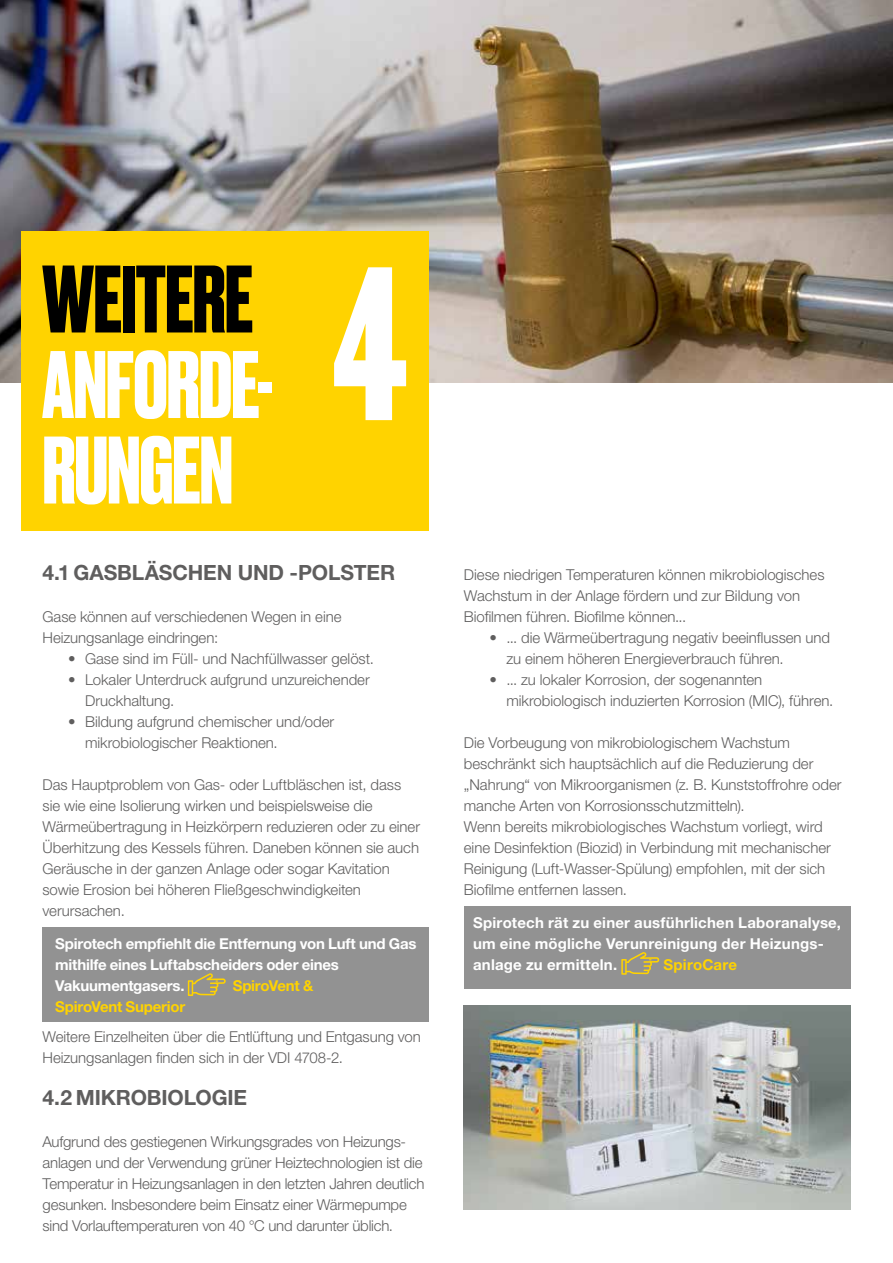
<style>
.page{position:relative;width:893px;height:1263px;background:#fff}
.page>*{position:absolute;margin:0;border:0;box-sizing:border-box;transform-origin:0 0}
.t1{font:700 204px "Druk";color:#fff}
.t2{font:700 90px/85.5px "Druk";letter-spacing:-.01em;color:#fff}
.t3{font:700 90px "Druk";letter-spacing:-.005em;color:#000}
.t4{font:700 21px "Helvetica Neue LT Std";letter-spacing:-.005em;color:#5f5e5e}
.t5{font:300 15px/21px "Helvetica Neue LT Std";letter-spacing:-.005em;color:#5f5e5e}
.t6{font:700 15px/21px "Helvetica Neue LT Std";letter-spacing:.005em;color:#fff}
.t7{font:700 15px/21px "Helvetica Neue LT Std";letter-spacing:-.015em;color:#fff}
.t8{font:700 15px "Helvetica Neue LT Std";letter-spacing:-.015em;color:#ffd300}
.t9{font:700 15px "Helvetica Neue LT Std";letter-spacing:.015em;color:#ffd300}
</style>
<div class="page">
<div style="left:464px;top:906px;width:386px;height:83px;background:#929292"></div>
<svg style="left:621px;top:952px;width:38px;height:23px"></svg>
<div style="left:43px;top:927px;width:386px;height:94px;background:#929292"></div>
<svg style="left:188px;top:973px;width:38px;height:23px"></svg>
<img style="left:0;top:0;width:893px;height:382px">
<div style="left:21px;top:231px;width:408px;height:299px;background:#ffd300"></div>
<img style="left:464px;top:1005px;width:386px;height:205px">
<h2 class="t3" style="left:43px;top:238px;width:212px">WEITERE</h2>
<h2 class="t2" style="left:43px;top:337px;width:232px">ANFORDE-<br>RUNGEN</h2>
<h1 class="t1" style="left:333px;top:205px;width:76px">4</h1>
<h3 class="t4" style="left:43px;top:559px;width:354px">4.1 GASBLÄSCHEN UND -POLSTER</h3>
<p class="t5" style="left:43px;top:606px;width:300px">Gase können auf verschiedenen Wegen in eine<br>Heizungsanlage eindringen:</p>
<p class="t5" style="left:68px;top:648px;width:307px">• Gase sind im Füll- und Nachfüllwasser gelöst.</p>
<p class="t5" style="left:85px;top:669px;width:286px;text-indent:-17px">• Lokaler Unterdruck aufgrund unzureichender<br>Druckhaltung.</p>
<p class="t5" style="left:85px;top:711px;width:251px;text-indent:-17px">• Bildung aufgrund chemischer und/oder mikrobiologischer Reaktionen.</p>
<p class="t5" style="left:43px;top:774px;width:379px">Das Hauptproblem von Gas- oder Luftbläschen ist, dass sie wie eine Isolierung wirken und beispielsweise die Wärmeübertragung in Heizkörpern reduzieren oder zu einer Überhitzung des Kessels führen. Daneben können sie auch Geräusche in der ganzen Anlage oder sogar Kavitation sowie Erosion bei höheren Fließgeschwindigkeiten verursachen.</p>
<p class="t7" style="left:55px;top:933px;width:363px">Spirotech empfiehlt die Entfernung von Luft und Gas mithilfe eines Luftabscheiders oder eines<br>Vakuumentgasers.</p>
<p class="t8" style="left:233px;top:977px;width:82px">SpiroVent &amp;</p>
<p class="t8" style="left:55px;top:998px;width:131px">SpiroVent Superior</p>
<p class="t5" style="left:43px;top:1026px;width:380px">Weitere Einzelheiten über die Entlüftung und Entgasung von<br>Heizungsanlagen finden sich in der VDI 4708-2.</p>
<h3 class="t4" style="left:43px;top:1084px;width:206px">4.2 MIKROBIOLOGIE</h3>
<p class="t5" style="left:43px;top:1131px;width:383px">Aufgrund des gestiegenen Wirkungsgrades von Heizungs&shy;anlagen und der Verwendung grüner Heiztechnologien ist die Temperatur in Heizungsanlagen in den letzten Jahren deutlich gesunken. Insbesondere beim Einsatz einer Wärmepumpe sind Vorlauftemperaturen von 40 °C und darunter üblich.</p>
<p class="t5" style="left:464px;top:564px;width:362px">Diese niedrigen Temperaturen können mikrobiologisches<br>Wachstum in der Anlage fördern und zur Bildung von<br>Biofilmen führen. Biofilme können...</p>
<p class="t5" style="left:506px;top:627px;width:325px;text-indent:-17px">• ... die Wärmeübertragung negativ beeinflussen und zu einem höheren Energieverbrauch führen.</p>
<p class="t5" style="left:506px;top:669px;width:329px;text-indent:-17px">• ... zu lokaler Korrosion, der sogenannten mikrobiologisch induzierten Korrosion (MIC), führen.</p>
<p class="t5" style="left:464px;top:732px;width:379px">Die Vorbeugung von mikrobiologischem Wachstum beschränkt sich hauptsächlich auf die Reduzierung der „Nahrung“ von Mikroorganismen (z. B. Kunststoffrohre oder manche Arten von Korrosionsschutzmitteln).<br>Wenn bereits mikrobiologisches Wachstum vorliegt, wird eine Desinfektion (Biozid) in Verbindung mit mechanischer Reinigung (Luft-Wasser-Spülung) empfohlen, mit der sich Biofilme entfernen lassen.</p>
<p class="t6" style="left:473px;top:912px;width:370px">Spirotech rät zu einer ausführlichen Laboranalyse, um eine mögliche Verunreinigung der Heizungs&shy;anlage zu ermitteln.</p>
<p class="t9" style="left:663px;top:955px;width:75px">SpiroCare</p>
</div>
